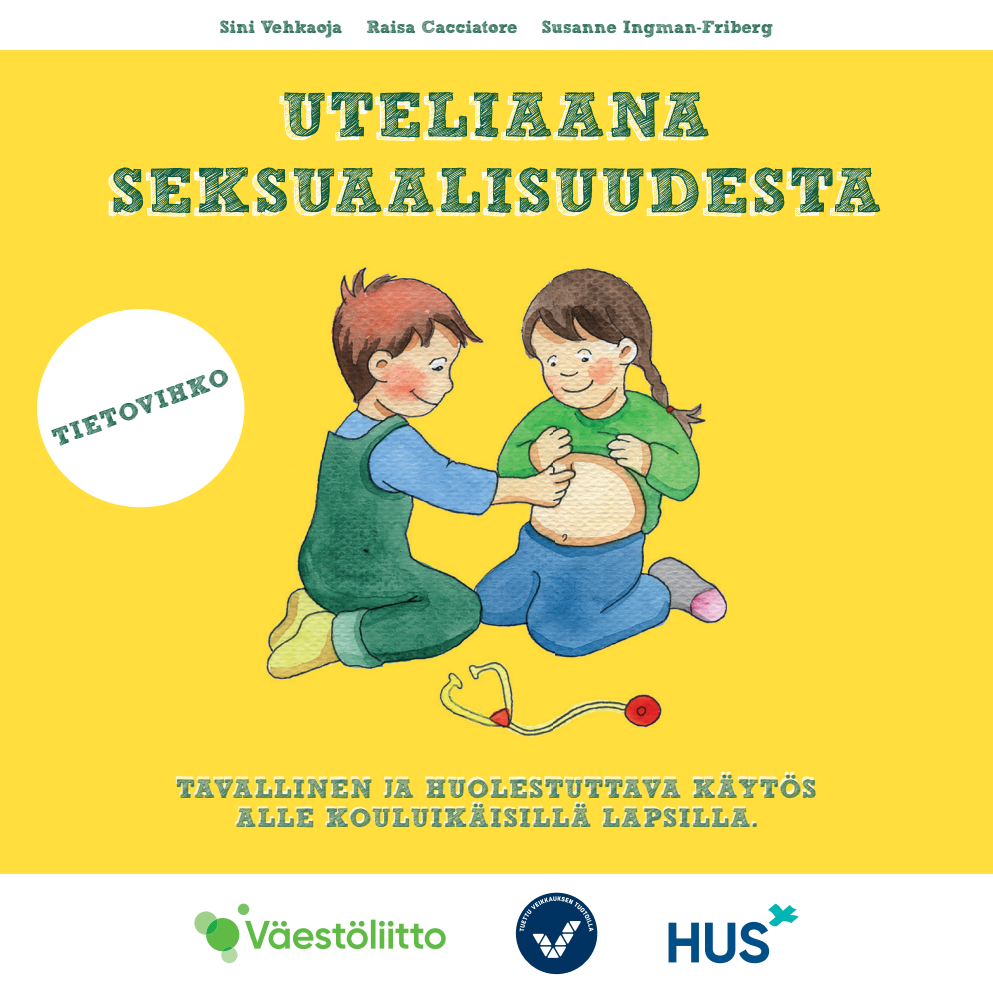
<style>
.page{position:relative;width:993px;height:993px;background:#fff}
.page>*{position:absolute;margin:0;border:0;box-sizing:border-box;transform-origin:0 0}
.t1{font:700 63px/75.6px "Sketch Block";letter-spacing:.04em;color:#0d5941;text-align:center}
.t2{font:700 26.25px/29.8px "Sketch Block";letter-spacing:.04em;color:#37725c;text-align:center}
.t3{font:700 24.5px "Sketch Block";color:#0d5941}
.t4{font:700 17.5px "Sketch Block";color:#0d5941}
</style>
<div class="page">
<div style="left:0;top:0;width:992px;height:992px;background:#ffde3d"></div>
<div style="left:38px;top:309px;width:206px;height:197px;background:#fff;border-radius:50%"></div>
<img style="left:266px;top:267px;width:460px;height:469px">
<div style="left:0;top:873px;width:992px;height:119px;background:#fff"></div>
<div style="left:0;top:0;width:992px;height:50px;background:#fff"></div>
<svg style="left:245px;top:919px;width:200px;height:29px;background:#bee3b3"></svg>
<div style="left:238px;top:903px;width:11px;height:11px;background:#79c366;border-radius:50%"></div>
<svg style="left:194px;top:911px;width:45px;height:51px;background:#acdba2"></svg>
<svg style="left:668px;top:922px;width:30px;height:40px"></svg>
<svg style="left:704px;top:903px;width:94px;height:59px;background:#b0cfdd"></svg>
<svg style="left:515px;top:892px;width:82px;height:81px;background:#557796"></svg>
<p class="t4" style="left:220px;top:16px;width:124px">Sini Vehkaoja</p>
<p class="t4" style="left:366px;top:16px;width:153px">Raisa Cacciatore</p>
<p class="t4" style="left:541px;top:16px;width:232px">Susanne Ingman-Friberg</p>
<h1 class="t1" style="left:111px;top:77px;width:773px">UTELIAANA<br>SEKSUAALISUUDESTA</h1>
<p class="t3" style="left:48px;top:424px;width:187px;rotate:-20deg">TIETOVIHKO</p>
<p class="t2" style="left:176px;top:773px;width:641px">TAVALLINEN JA HUOLESTUTTAVA KÄYTÖS<br>ALLE KOULUIKÄISILLÄ LAPSILLA.</p>
</div>
